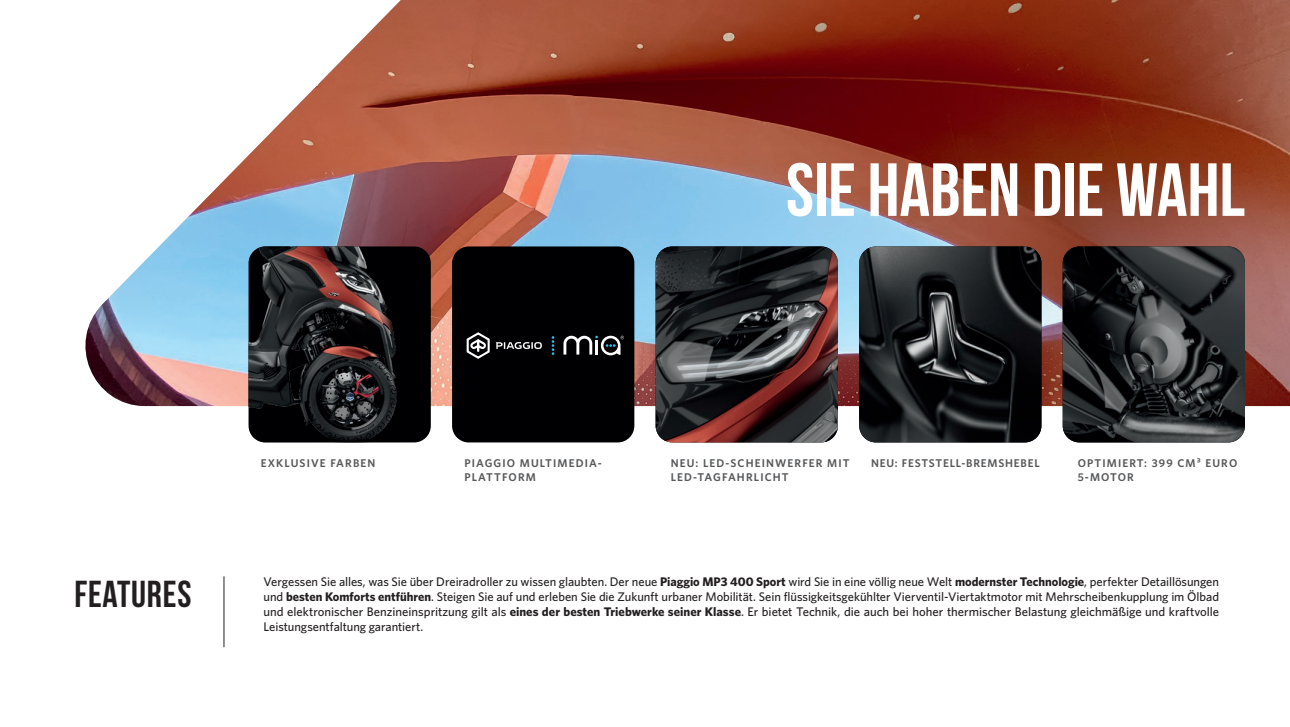
<style>
.page{position:relative;width:1290px;height:727px;background:#fff}
.page>*{position:absolute;margin:0;border:0;box-sizing:border-box;transform-origin:0 0}
.t1{font:700 75px "Bebas Neue";color:#fff}
.t2{font:700 37.5px "Bebas Neue";letter-spacing:.02em;color:#231f20}
.t3{font:500 12.5px/15px "Whitney";letter-spacing:-.005em;color:#231f20;text-align:justify}
.t4{font:600 11.25px/13.8px "Whitney";letter-spacing:.1em;color:#57585a}
.t5{font:600 11.25px "Whitney";letter-spacing:.07em;color:#57585a}
.s1{font-weight:700}
</style>
<div class="page">
<img style="left:85px;top:0;width:1205px;height:406px">
<img style="left:656px;top:246px;width:182px;height:196px">
<img style="left:249px;top:246px;width:182px;height:196px">
<div style="left:452px;top:246px;width:182px;height:196px;background:#000002;border-radius:17px"></div>
<img style="left:859px;top:246px;width:182px;height:196px">
<img style="left:1063px;top:246px;width:182px;height:196px">
<hr style="left:224px;top:576px;width:1px;height:71px;background:#231f20">
<svg style="left:552px;top:336px;width:2px;height:19px"></svg>
<svg style="left:563px;top:335px;width:61px;height:20px"></svg>
<svg style="left:496px;top:342px;width:46px;height:7px"></svg>
<svg style="left:467px;top:332px;width:23px;height:27px"></svg>
<h1 class="t1" style="left:786px;top:149px;width:460px">SIE HABEN DIE WAHL</h1>
<h2 class="t2" style="left:74px;top:573px;width:118px">FeaTURES</h2>
<p class="t4" style="left:261px;top:456px;width:116px">EXKLUSIVE FARBEN</p>
<p class="t4" style="left:671px;top:456px;width:180px">NEU: LED-SCHEINWERFER MIT<br>LED-TAGFAHRLICHT</p>
<p class="t4" style="left:1078px;top:456px;width:161px">OPTIMIERT: 399 CM³ EURO<br>5-MOTOR</p>
<p class="t4" style="left:464px;top:456px;width:139px">PIAGGIO MULTIMEDIA-<br>PLATTFORM</p>
<p class="t5" style="left:871px;top:456px;width:170px">NEU: FESTSTELL-BREMSHEBEL</p>
<p class="t3" style="left:263px;top:574px;width:957px">Vergessen Sie alles, was Sie über Dreiradroller zu wissen glaubten. Der neue <span class="s1">Piaggio MP3 400 Sport</span> wird Sie in eine völlig neue Welt <span class="s1">modernster Technologie</span>, perfekter Detaillösungen und <span class="s1">besten Komforts entführen</span>. Steigen Sie auf und erleben Sie die Zukunft urbaner Mobilität. Sein flüssigkeitsgekühlter Vierventil-Viertaktmotor mit Mehrscheibenkupplung im Ölbad und elektronischer Benzineinspritzung gilt als <span class="s1">eines der besten Triebwerke seiner Klasse</span>. Er bietet Technik, die auch bei hoher thermischer Belastung gleichmäßige und kraftvolle Leistungsentfaltung garantiert.</p>
</div>
